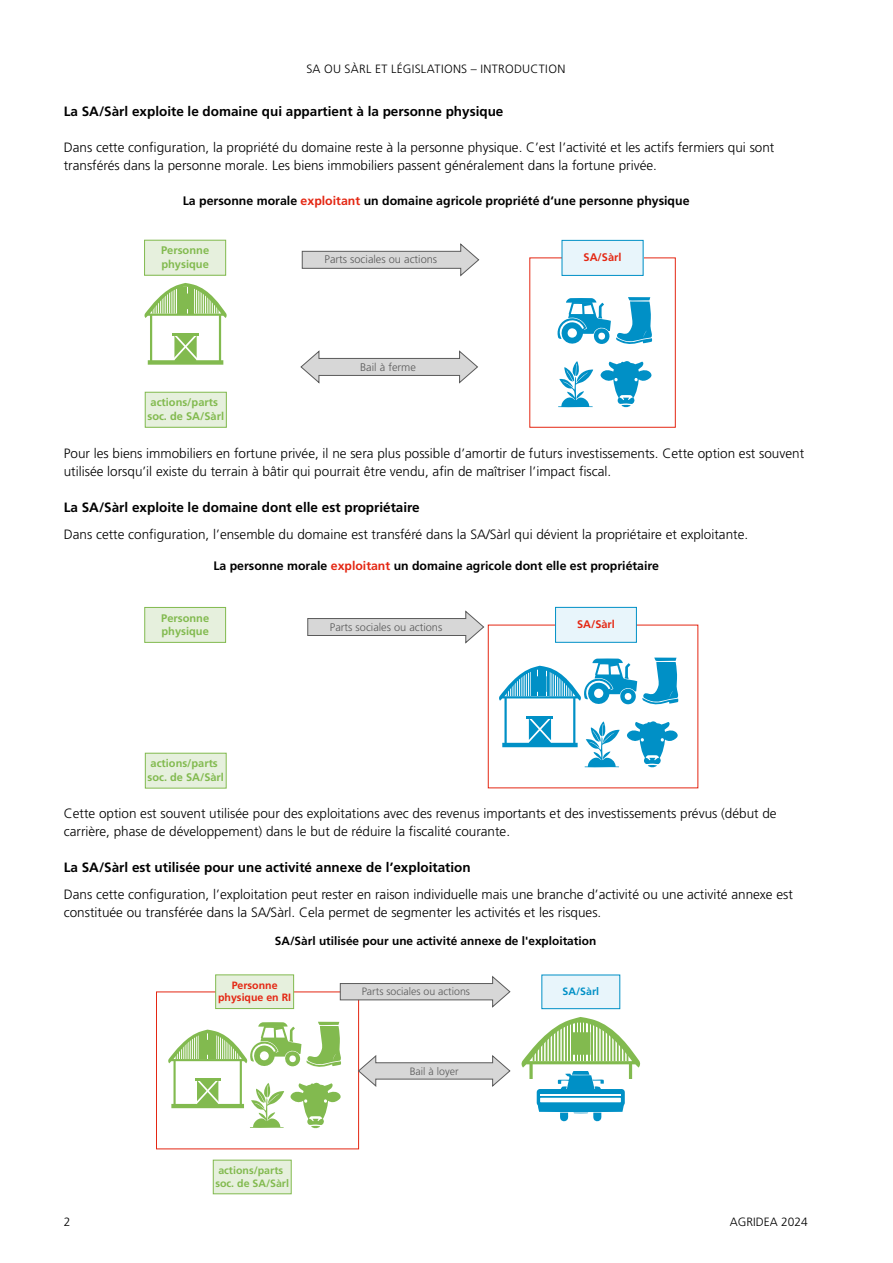
<style>
.page{position:relative;width:893px;height:1263px;background:#fff}
.page>*{position:absolute;margin:0;border:0;box-sizing:border-box;transform-origin:0 0}
.t1{font:300 13.5px/18px "Frutiger LT Pro";color:#000}
.t2{font:700 13.5px "Frutiger LT Pro";color:#000}
.t3{font:700 12.3px "Frutiger LT Pro";color:#000}
.t4{font:300 12px "Frutiger LT Pro";letter-spacing:.02em;color:#000}
.t5{font:300 12px "Frutiger LT Pro";color:#000}
.t6{font:700 11.85px "Frutiger LT Pro";color:#000}
.t7{font:700 11.1px/13.2px "Frutiger LT Pro";color:#82ba4f}
.t8{font:300 11.1px "Frutiger LT Pro";color:#5a5a5a}
.t9{font:700 11.1px "Frutiger LT Pro";color:#e42713}
.t10{font:700 10.95px/13.2px "Frutiger LT Pro";color:#82ba4f}
.t11{font:300 10.95px "Frutiger LT Pro";color:#5a5a5a}
.t12{font:700 10.95px "Frutiger LT Pro";color:#e42713}
.t13{font:300 10.65px "Frutiger LT Pro";color:#5a5a5a}
.t14{font:700 10.65px/12.8px "Frutiger LT Pro";color:#82ba4f}
.t15{font:700 10.65px/12.8px "Frutiger LT Pro";color:#e42713;text-align:center}
.t16{font:700 10.65px "Frutiger LT Pro";color:#0090c6}
.s1{color:#e42713}
</style>
<div class="page">
<div style="left:145px;top:392px;width:81px;height:35px;background:#e6f0dd"></div>
<div style="left:145px;top:392px;width:82px;height:36px;border:1px solid #82ba4f"></div>
<div style="left:145px;top:240px;width:81px;height:35px;background:#e6f0dd"></div>
<div style="left:144px;top:240px;width:82px;height:36px;border:1px solid #82ba4f"></div>
<svg style="left:302px;top:243px;width:178px;height:34px"></svg>
<svg style="left:300px;top:350px;width:178px;height:34px"></svg>
<svg style="left:144px;top:283px;width:83px;height:82px"></svg>
<hr style="left:172px;top:334px;width:27px;height:2px;background:#82ba4f">
<div style="left:529px;top:258px;width:147px;height:170px;border:1px solid #e42713"></div>
<div style="left:562px;top:240px;width:81px;height:35px;background:#e8f5fb"></div>
<div style="left:562px;top:240px;width:81px;height:36px;border:1px solid #0090c6"></div>
<svg style="left:557px;top:297px;width:95px;height:47px"></svg>
<svg style="left:558px;top:361px;width:35px;height:46px"></svg>
<svg style="left:601px;top:361px;width:50px;height:46px"></svg>
<svg style="left:307px;top:610px;width:177px;height:34px"></svg>
<div style="left:145px;top:753px;width:81px;height:35px;background:#e6f0dd"></div>
<div style="left:145px;top:753px;width:81px;height:35px;border:1px solid #82ba4f"></div>
<div style="left:145px;top:607px;width:81px;height:35px;background:#e6f0dd"></div>
<div style="left:145px;top:607px;width:81px;height:36px;border:1px solid #82ba4f"></div>
<div style="left:556px;top:607px;width:80px;height:35px;background:#e8f5fb"></div>
<div style="left:555px;top:607px;width:82px;height:36px;border:1px solid #0090c6"></div>
<svg style="left:499px;top:658px;width:179px;height:109px"></svg>
<hr style="left:527px;top:716px;width:26px;height:2px;background:#0090c6">
<div style="left:542px;top:975px;width:78px;height:34px;background:#e8f5fb"></div>
<div style="left:541px;top:975px;width:79px;height:34px;border:1px solid #0090c6"></div>
<div style="left:156px;top:991px;width:203px;height:158px;border:1px solid #e42713"></div>
<div style="left:216px;top:975px;width:78px;height:33px;background:#e6f0dd"></div>
<div style="left:215px;top:974px;width:79px;height:35px;border:1px solid #82ba4f"></div>
<div style="left:213px;top:1160px;width:78px;height:34px;background:#e6f0dd"></div>
<div style="left:213px;top:1160px;width:79px;height:34px;border:1px solid #82ba4f"></div>
<svg style="left:168px;top:1022px;width:173px;height:106px"></svg>
<svg style="left:340px;top:975px;width:171px;height:33px"></svg>
<svg style="left:521px;top:1017px;width:119px;height:105px"></svg>
<svg style="left:537px;top:1089px;width:88px;height:17px"></svg>
<hr style="left:540px;top:1098px;width:81px;height:4px;background:#fff">
<hr style="left:540px;top:1095px;width:81px;height:1px;background:#fff">
<svg style="left:358px;top:1054px;width:153px;height:33px"></svg>
<p class="t4" style="left:306px;top:62px;width:104px">SA ou Sàrl et législati</p>
<p class="t4" style="left:444px;top:62px;width:123px">ons – Introduction</p>
<p class="t2" style="left:64px;top:104px;width:441px">La SA/Sàrl exploite le domaine qui appartient à la personne physique</p>
<p class="t1" style="left:64px;top:138px;width:712px">Dans cette configuration, la propriété du domaine reste à la personne physique. C’est l’activité et les actifs fermiers qui sont transférés dans la personne morale. Les biens immobiliers passent généralement dans la fortune privée.</p>
<p class="t3" style="left:183px;top:193px;width:508px">La personne morale <span class="s1">exploitant</span> un domaine agricole propriété d‘une personne physique</p>
<p class="t7" style="left:161px;top:244px;width:50px">Personne physique</p>
<p class="t8" style="left:324px;top:253px;width:114px">Parts sociales ou actions</p>
<p class="t9" style="left:584px;top:251px;width:40px">SA/Sàrl</p>
<p class="t7" style="left:147px;top:396px;width:78px">actions/parts soc. de SA/Sàrl</p>
<p class="t8" style="left:360px;top:361px;width:57px">Bail à ferme</p>
<p class="t1" style="left:64px;top:444px;width:742px">Pour les biens immobiliers en fortune privée, il ne sera plus possible d’amortir de futurs investissements. Cette option est souvent utilisée lorsqu’il existe du terrain à bâtir qui pourrait être vendu, afin de maîtriser l’impact fiscal.</p>
<p class="t2" style="left:64px;top:499px;width:357px">La SA/Sàrl exploite le domaine dont elle est propriétaire</p>
<p class="t1" style="left:64px;top:525px;width:686px">Dans cette configuration, l’ensemble du domaine est transféré dans la SA/Sàrl qui dévient la propriétaire et exploitante.</p>
<p class="t3" style="left:213px;top:559px;width:447px">La personne morale <span class="s1">exploitant</span> un domaine agricole dont elle est propriétaire</p>
<p class="t10" style="left:161px;top:611px;width:49px">Personne physique</p>
<p class="t12" style="left:577px;top:618px;width:39px">SA/Sàrl</p>
<p class="t11" style="left:330px;top:620px;width:114px">Parts sociales ou actions</p>
<p class="t10" style="left:148px;top:757px;width:78px">actions/parts soc. de SA/Sàrl</p>
<p class="t1" style="left:64px;top:804px;width:714px">Cette option est souvent utilisée pour des exploitations avec des revenus importants et des investissements prévus (début de carrière, phase de développement) dans le but de réduire la fiscalité courante.</p>
<p class="t2" style="left:64px;top:859px;width:408px">La SA/Sàrl est utilisée pour une activité annexe de l’exploitation</p>
<p class="t1" style="left:64px;top:885px;width:731px">Dans cette configuration, l’exploitation peut rester en raison individuelle mais une branche d’activité ou une activité annexe est constituée ou transférée dans la SA/Sàrl. Cela permet de segmenter les activités et les risques.</p>
<p class="t6" style="left:275px;top:933px;width:323px">SA/Sàrl utilisée pour une activité annexe de l'exploitation</p>
<p class="t16" style="left:563px;top:985px;width:38px">SA/Sàrl</p>
<p class="t15" style="left:218px;top:978px;width:75px">Personne physique en RI</p>
<p class="t13" style="left:362px;top:985px;width:110px">Parts sociales ou actions</p>
<p class="t14" style="left:215px;top:1164px;width:75px">actions/parts soc. de SA/Sàrl</p>
<p class="t13" style="left:410px;top:1065px;width:50px">Bail à loyer</p>
<p class="t4" style="left:64px;top:1215px;width:8px">2</p>
<p class="t5" style="left:730px;top:1215px;width:80px">AGRIDEA 2024</p>
</div>
